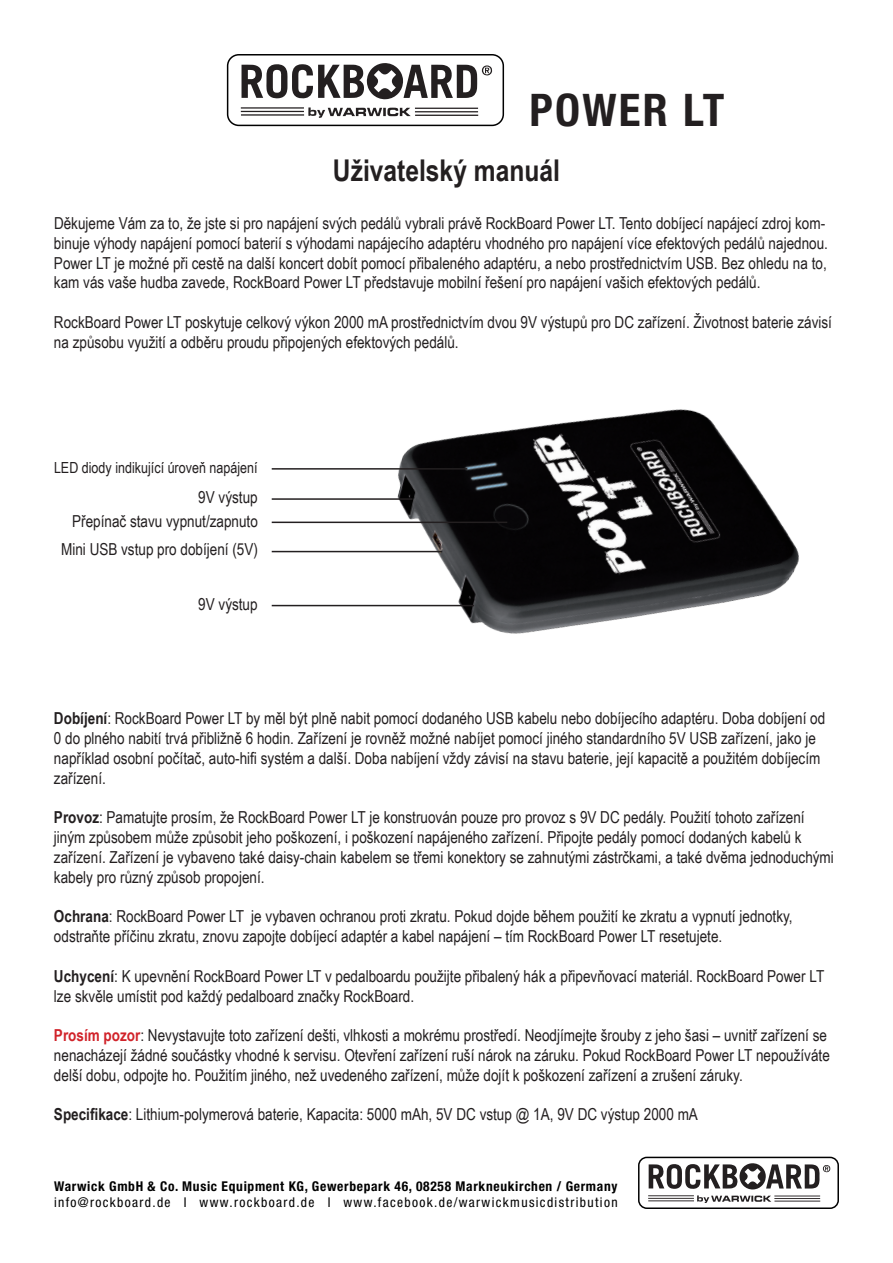
<style>
.page{position:relative;width:893px;height:1263px;background:#fff}
.page>*{position:absolute;margin:0;border:0;box-sizing:border-box;transform-origin:0 0}
.t1{font:700 condensed 45px "Helvetica Neue";letter-spacing:.05em;color:#231f20}
.t2{font:700 30px "Arial Narrow";color:#231f20}
.t3{font:16.5px/19.8px "Arial Narrow";color:#231f20}
.t4{font:15.3px "Arial Narrow";color:#231f20}
.t5{font:condensed 13.5px "Helvetica Neue";letter-spacing:.1em;color:#000}
.t6{font:700 condensed 13.5px "Helvetica Neue";letter-spacing:.05em;color:#000}
.s1{font-weight:700}
.s2{font-weight:700;color:#d1232a}
</style>
<div class="page">
<div style="left:227px;top:54px;width:277px;height:72px;border:2px solid #000;border-radius:11px"></div>
<svg style="left:241px;top:63px;width:251px;height:55px"></svg>
<div style="left:638px;top:1157px;width:201px;height:52px;border:2px solid #000;border-radius:8px"></div>
<svg style="left:648px;top:1163px;width:182px;height:40px"></svg>
<img style="left:360px;top:409px;width:439px;height:225px">
<hr style="left:272px;top:498px;width:140px;height:2px;background:#231f20">
<hr style="left:272px;top:468px;width:195px;height:2px;background:#231f20">
<hr style="left:272px;top:522px;width:235px;height:1px;background:#231f20">
<hr style="left:272px;top:551px;width:170px;height:1px;background:#231f20">
<hr style="left:272px;top:605px;width:202px;height:1px;background:#231f20">
<h1 class="t1" style="left:530px;top:82px;width:196px">POWER LT</h1>
<h2 class="t2" style="left:333px;top:147px;width:228px">Uživatelský manuál</h2>
<p class="t3" style="left:54px;top:213px;width:775px">Děkujeme Vám za to, že jste si pro napájení svých pedálů vybrali právě RockBoard Power LT. Tento dobíjecí napájecí zdroj kom&shy;binuje výhody napájení pomocí baterií s výhodami napájecího adaptéru vhodného pro napájení více efektových pedálů najednou.<br>Power LT je možné při cestě na další koncert dobít pomocí přibaleného adaptéru, a nebo prostřednictvím USB. Bez ohledu na to, kam vás vaše hudba zavede, RockBoard Power LT představuje mobilní řešení pro napájení vašich efektových pedálů.</p>
<p class="t3" style="left:54px;top:312px;width:779px">RockBoard Power LT poskytuje celkový výkon 2000 mA prostřednictvím dvou 9V výstupů pro DC zařízení. Životnost baterie závisí na způsobu využití a odběru proudu připojených efektových pedálů.</p>
<p class="t4" style="left:54px;top:456px;width:205px">LED diody indikující úroveň napájení</p>
<p class="t3" style="left:61px;top:506px;width:198px;line-height:28.2px;text-align:right">Přepínač stavu vypnut/zapnuto<br>Mini USB vstup pro dobíjení (5V)</p>
<p class="t3" style="left:198px;top:593px;width:61px">9V výstup</p>
<p class="t3" style="left:198px;top:487px;width:61px">9V výstup</p>
<p class="t3" style="left:54px;top:708px;width:773px"><span class="s1">Dobíjení</span>: RockBoard Power LT by měl být plně nabit pomocí dodaného USB kabelu nebo dobíjecího adaptéru. Doba dobíjení od 0 do plného nabití trvá přibližně 6 hodin. Zařízení je rovněž možné nabíjet pomocí jiného standardního 5V USB zařízení, jako je například osobní počítač, auto-hifi systém a další. Doba nabíjení vždy závisí na stavu baterie, její kapacitě a použitém dobíjecím zařízení.</p>
<p class="t3" style="left:54px;top:807px;width:781px"><span class="s1">Provoz</span>: Pamatujte prosím, že RockBoard Power LT je konstruován pouze pro provoz s 9V DC pedály. Použití tohoto zařízení jiným způsobem může způsobit jeho poškození, i poškození napájeného zařízení. Připojte pedály pomocí dodaných kabelů k zařízení. Zařízení je vybaveno také daisy-chain kabelem se třemi konektory se zahnutými zástrčkami, a také dvěma jednoduchými kabely pro různý způsob propojení.</p>
<p class="t3" style="left:54px;top:906px;width:740px"><span class="s1">Ochrana</span>: RockBoard Power LT je vybaven ochranou proti zkratu. Pokud dojde během použití ke zkratu a vypnutí jednotky, odstraňte příčinu zkratu, znovu zapojte dobíjecí adaptér a kabel napájení – tím RockBoard Power LT resetujete.</p>
<p class="t3" style="left:54px;top:965px;width:772px"><span class="s1">Uchycení</span>: K upevnění RockBoard Power LT v pedalboardu použijte přibalený hák a připevňovací materiál. RockBoard Power LT lze skvěle umístit pod každý pedalboard značky RockBoard.</p>
<p class="t3" style="left:54px;top:1025px;width:777px"><span class="s2">Prosím pozor</span>: Nevystavujte toto zařízení dešti, vlhkosti a mokrému prostředí. Neodjímejte šrouby z jeho šasi – uvnitř zařízení se nenacházejí žádné součástky vhodné k servisu. Otevření zařízení ruší nárok na záruku. Pokud RockBoard Power LT nepoužíváte delší dobu, odpojte ho. Použitím jiného, než uvedeného zařízení, může dojít k poškození zařízení a zrušení záruky.</p>
<p class="t3" style="left:54px;top:1104px;width:645px"><span class="s1">Specifikace</span>: Lithium-polymerová baterie, Kapacita: 5000 mAh, 5V DC vstup @ 1A, 9V DC výstup 2000 mA</p>
<p class="t6" style="left:54px;top:1178px;width:565px">Warwick GmbH &amp; Co. Music Equipment KG, Gewerbepark 46, 08258 Markneukirchen / Germany</p>
<p class="t5" style="left:54px;top:1194px;width:565px">info@rockboard.de I www.rockboard.de I www.facebook.de/warwickmusicdistribution</p>
</div>
